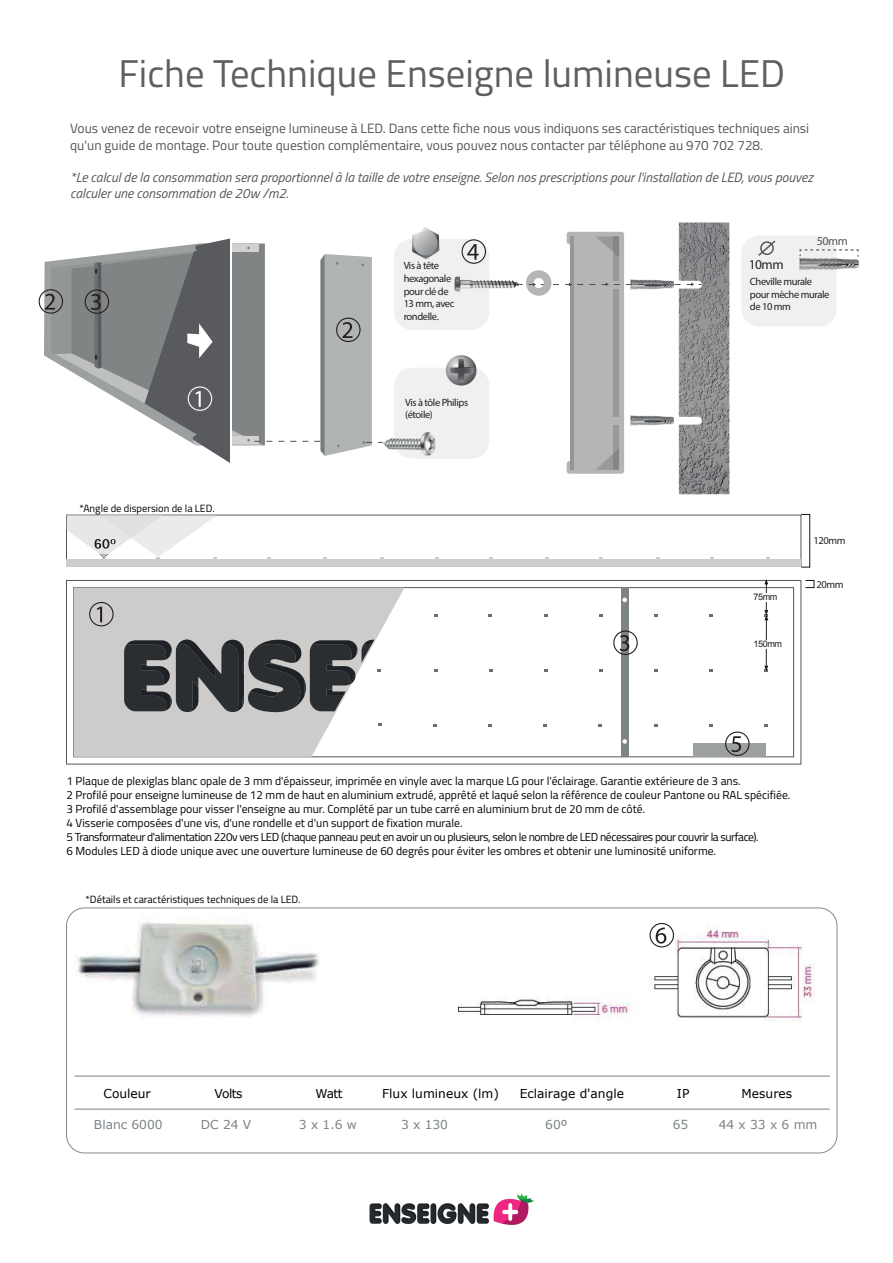
<style>
.page{position:relative;width:893px;height:1263px;background:#fff}
.page>*{position:absolute;margin:0;border:0;box-sizing:border-box;transform-origin:0 0}
.t1{font:38.7px "Titillium";color:#5e5f62}
.t2{font:13.5px/16.2px "Titillium";color:#555458}
.t3{font:italic 13.5px/16.2px "Titillium";color:#555458}
.t4{font:13.5px "Myriad Pro";color:#231f20}
.t5{font:12.3px "Verdana";color:#000001}
.t6{font:12.3px "Verdana";color:#7b8185}
.t7{font:12px "Myriad Pro";color:#555458}
.t8{font:11.7px/14px "Titillium";color:#000001}
.t9{font:10.5px/12.6px "Myriad Pro";letter-spacing:-.04em;color:#231f20}
.t10{font:10.5px "Titillium";color:#000001}
.t11{font:9px "Arial";letter-spacing:-.04em;color:#231f20}
</style>
<div class="page">
<img style="left:446px;top:355px;width:35px;height:16px">
<div style="left:394px;top:368px;width:95px;height:91px;background:#f0f0f0;border-radius:18px"></div>
<hr style="left:766px;top:581px;width:1px;height:32px;background:#231f20">
<div style="left:751px;top:594px;width:30px;height:8px;background:#fff"></div>
<img style="left:66px;top:909px;width:772px;height:150px">
<hr style="left:75px;top:1076px;width:755px;height:1px;background:#7b8185">
<hr style="left:75px;top:1109px;width:755px;height:1px;background:#7b8185">
<div style="left:66px;top:580px;width:735px;height:184px;border:1px solid #555458"></div>
<svg style="left:74px;top:588px;width:331px;height:169px;fill:#cdcccb"></svg>
<div style="left:66px;top:560px;width:735px;height:7px;background:#cdcccb"></div>
<svg style="left:66px;top:515px;width:151px;height:45px"></svg>
<div style="left:621px;top:588px;width:7px;height:169px;background:#7e8485"></div>
<svg style="left:622px;top:598px;width:5px;height:4px"></svg>
<svg style="left:622px;top:739px;width:5px;height:5px"></svg>
<div style="left:66px;top:907px;width:771px;height:246px;border:1px solid #83888d;border-radius:18px"></div>
<div style="left:694px;top:744px;width:72px;height:13px;background:#9da0a1"></div>
<hr style="left:766px;top:617px;width:1px;height:51px;background:#231f20">
<div style="left:751px;top:640px;width:30px;height:9px;background:#fff"></div>
<svg style="left:764px;top:579px;width:4px;height:6px"></svg>
<svg style="left:764px;top:665px;width:4px;height:7px"></svg>
<svg style="left:764px;top:610px;width:5px;height:11px"></svg>
<img style="left:412px;top:227px;width:27px;height:12px">
<img style="left:489px;top:280px;width:31px;height:9px">
<svg style="left:394px;top:239px;width:95px;height:91px;fill:#f0f0f0"></svg>
<img style="left:837px;top:258px;width:22px;height:12px">
<div style="left:741px;top:236px;width:96px;height:91px;background:#f0f0f0;border-radius:18px"></div>
<svg style="left:520px;top:222px;width:209px;height:272px"></svg>
<svg style="left:758px;top:240px;width:18px;height:16px"></svg>
<svg style="left:799px;top:249px;width:60px;height:8px"></svg>
<img style="left:383px;top:432px;width:53px;height:24px">
<div style="left:805px;top:580px;width:9px;height:8px;border:1px solid #1a151d"></div>
<svg style="left:725px;top:731px;width:25px;height:25px"></svg>
<svg style="left:462px;top:239px;width:24px;height:25px"></svg>
<svg style="left:89px;top:602px;width:25px;height:24px"></svg>
<svg style="left:39px;top:239px;width:344px;height:224px"></svg>
<svg style="left:613px;top:630px;width:25px;height:25px"></svg>
<div style="left:801px;top:514px;width:9px;height:53px;border:1px solid #1a151d"></div>
<svg style="left:649px;top:923px;width:25px;height:24px"></svg>
<img style="left:369px;top:1194px;width:165px;height:31px">
<svg style="left:124px;top:639px;width:257px;height:73px;background:#656769"></svg>
<h1 class="t1" style="left:118px;top:45px;width:668px">Fiche Technique Enseigne lumineuse LED</h1>
<p class="t2" style="left:70px;top:120px;width:741px">Vous venez de recevoir votre enseigne lumineuse à LED. Dans cette fiche nous vous indiquons ses caractéristiques techniques ainsi qu'un guide de montage. Pour toute question complémentaire, vous pouvez nous contacter par téléphone au 970 702 728.</p>
<p class="t3" style="left:70px;top:168px;width:744px">*Le calcul de la consommation sera proportionnel à la taille de votre enseigne. Selon nos prescriptions pour l'installation de LED, vous pouvez calculer une consommation de 20w /m2.</p>
<p class="t10" style="left:79px;top:501px;width:137px">*Angle de dispersion de la LED.</p>
<p class="t9" style="left:404px;top:259px;width:52px">Vis à tête hexagonale pour clé de<br>13 mm, avec rondelle.</p>
<p class="t9" style="left:405px;top:396px;width:65px">Vis à tôle Philips (étoile)</p>
<p class="t7" style="left:817px;top:233px;width:32px">50mm</p>
<p class="t4" style="left:749px;top:256px;width:36px">10mm</p>
<p class="t9" style="left:750px;top:275px;width:81px">Cheville murale pour mèche murale de 10 mm</p>
<p class="t9" style="left:813px;top:534px;width:34px">120mm</p>
<p class="t11" style="left:753px;top:591px;width:26px">75mm</p>
<p class="t11" style="left:753px;top:638px;width:30px">150mm</p>
<p class="t9" style="left:816px;top:578px;width:29px">20mm</p>
<p class="t8" style="left:66px;top:773px;width:725px">1 Plaque de plexiglas blanc opale de 3 mm d'épaisseur, imprimée en vinyle avec la marque LG pour l'éclairage. Garantie extérieure de 3 ans.<br>2 Profilé pour enseigne lumineuse de 12 mm de haut en aluminium extrudé, apprêté et laqué selon la référence de couleur Pantone ou RAL spécifiée.<br>3 Profilé d'assemblage pour visser l'enseigne au mur. Complété par un tube carré en aluminium brut de 20 mm de côté.<br>4 Visserie composées d'une vis, d'une rondelle et d'un support de fixation murale.<br>5 Transformateur d'alimentation 220v vers LED (chaque panneau peut en avoir un ou plusieurs, selon le nombre de LED nécessaires pour couvrir la surface).<br>6 Modules LED à diode unique avec une ouverture lumineuse de 60 degrés pour éviter les ombres et obtenir une luminosité uniforme.</p>
<p class="t10" style="left:86px;top:891px;width:216px">*Détails et caractéristiques techniques de la LED.</p>
<p class="t5" style="left:103px;top:1086px;width:49px">Couleur</p>
<p class="t5" style="left:214px;top:1086px;width:29px">Volts</p>
<p class="t5" style="left:315px;top:1086px;width:29px">Watt</p>
<p class="t5" style="left:382px;top:1086px;width:118px">Flux lumineux (lm)</p>
<p class="t5" style="left:520px;top:1086px;width:106px">Eclairage d'angle</p>
<p class="t5" style="left:677px;top:1086px;width:14px">IP</p>
<p class="t5" style="left:742px;top:1086px;width:52px">Mesures</p>
<p class="t6" style="left:94px;top:1116px;width:70px">Blanc 6000</p>
<p class="t6" style="left:201px;top:1116px;width:52px">DC 24 V</p>
<p class="t6" style="left:299px;top:1116px;width:59px">3 x 1.6 w</p>
<p class="t6" style="left:401px;top:1116px;width:48px">3 x 130</p>
<p class="t6" style="left:545px;top:1116px;width:24px">60º</p>
<p class="t6" style="left:673px;top:1116px;width:17px">65</p>
<p class="t6" style="left:719px;top:1116px;width:100px">44 x 33 x 6 mm</p>
</div>
